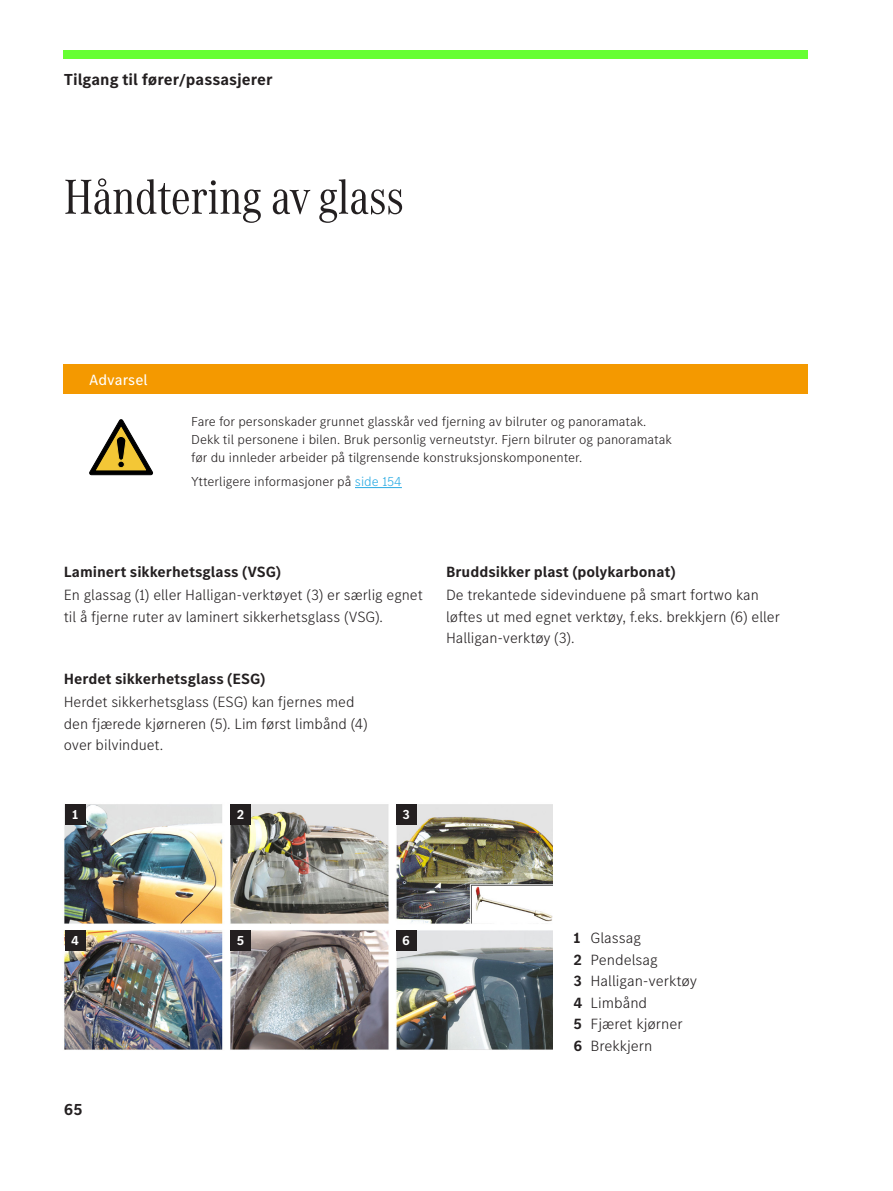
<style>
.page{position:relative;width:893px;height:1191px;background:#fff}
.page>*{position:absolute;margin:0;border:0;box-sizing:border-box;transform-origin:0 0}
.h1_34_34{font:51px "MB Corpo A Title Cond";color:#231f20}
.t1{font:700 16.5px "MB Corpo S Text";color:#231f20}
.copyy_10_25_14{font:300 15.3px/21.5px "MB Corpo S Text";color:#231f20}
.h3_10_25_12{font:700 15.3px "MB Corpo S Text";color:#231f20}
.warn_h_white_10_25_14{font:15.3px "MB Corpo S Text";color:#fff}
.warn_body_9_12{font:300 13.5px/18px "MB Corpo S Text";color:#231f20}
.warn_more-info_9_16{font:300 13.5px "MB Corpo S Text";color:#231f20}
.numbers{font:700 13.5px "MB Corpo S Text";color:#fff}
.s1{color:#2babe3}
.s2{font-weight:700}
</style>
<div class="page">
<div style="left:64px;top:50px;width:744px;height:8px;background:#6f3"></div>
<div style="left:64px;top:364px;width:744px;height:30px;background:#f49900"></div>
<svg style="left:90px;top:419px;width:63px;height:56px"></svg>
<hr style="left:355px;top:487px;width:47px;height:1px;background:#2babe3">
<img style="left:64px;top:804px;width:489px;height:246px">
<div style="left:396px;top:930px;width:21px;height:21px;background:#231f20"></div>
<div style="left:231px;top:930px;width:20px;height:21px;background:#231f20"></div>
<div style="left:65px;top:930px;width:21px;height:21px;background:#231f20"></div>
<div style="left:396px;top:804px;width:21px;height:21px;background:#231f20"></div>
<div style="left:231px;top:804px;width:20px;height:21px;background:#231f20"></div>
<div style="left:65px;top:804px;width:21px;height:21px;background:#231f20"></div>
<p class="t1" style="left:64px;top:69px;width:210px">Tilgang til fører/passasjerer</p>
<p class="h1_34_34" style="left:64px;top:163px;width:341px">Håndtering av glass</p>
<p class="warn_h_white_10_25_14" style="left:89px;top:370px;width:60px">Advarsel</p>
<p class="warn_body_9_12" style="left:191px;top:412px;width:482px">Fare for personskader grunnet glasskår ved fjerning av bilruter og panoramatak.<br>Dekk til personene i bilen. Bruk personlig verneutstyr. Fjern bilruter og panoramatak før du innleder arbeider på tilgrensende konstruksjonskomponenter.</p>
<p class="warn_more-info_9_16" style="left:191px;top:472px;width:212px">Ytterligere informasjoner på <span class="s1">side 154</span></p>
<p class="h3_10_25_12" style="left:64px;top:562px;width:219px">Laminert sikkerhetsglass (VSG)</p>
<p class="copyy_10_25_14" style="left:64px;top:583px;width:360px">En glassag (1) eller Halligan-verktøyet (3) er særlig egnet til å fjerne ruter av laminert sikkerhetsglass (VSG).</p>
<p class="h3_10_25_12" style="left:64px;top:669px;width:203px">Herdet sikkerhetsglass (ESG)</p>
<p class="copyy_10_25_14" style="left:64px;top:691px;width:305px">Herdet sikkerhetsglass (ESG) kan fjernes med den fjærede kjørneren (5). Lim først limbånd (4) over bilvinduet.</p>
<p class="numbers" style="left:72px;top:805px;width:8px">1</p>
<p class="numbers" style="left:237px;top:805px;width:9px">2</p>
<p class="numbers" style="left:402px;top:805px;width:9px">3</p>
<p class="h3_10_25_12" style="left:446px;top:562px;width:231px">Bruddsikker plast (polykarbonat)</p>
<p class="copyy_10_25_14" style="left:446px;top:583px;width:335px">De trekantede sidevinduene på smart fortwo kan løftes ut med egnet verktøy, f.eks. brekkjern (6) eller<br>Halligan-verktøy (3).</p>
<p class="numbers" style="left:71px;top:931px;width:9px">4</p>
<p class="numbers" style="left:237px;top:931px;width:9px">5</p>
<p class="numbers" style="left:402px;top:931px;width:9px">6</p>
<p class="t1" style="left:64px;top:1098px;width:20px">65</p>
<p class="copyy_10_25_14" style="left:573px;top:926px;width:69px"><span class="s2">1</span> Glassag</p>
<p class="copyy_10_25_14" style="left:573px;top:948px;width:86px"><span class="s2">2</span> Pendelsag</p>
<p class="copyy_10_25_14" style="left:573px;top:969px;width:125px"><span class="s2">3</span> Halligan-verktøy</p>
<p class="copyy_10_25_14" style="left:573px;top:991px;width:75px"><span class="s2">4</span> Limbånd</p>
<p class="copyy_10_25_14" style="left:573px;top:1012px;width:111px"><span class="s2">5</span> Fjæret kjørner</p>
<p class="copyy_10_25_14" style="left:573px;top:1034px;width:80px"><span class="s2">6</span> Brekkjern</p>
</div>
